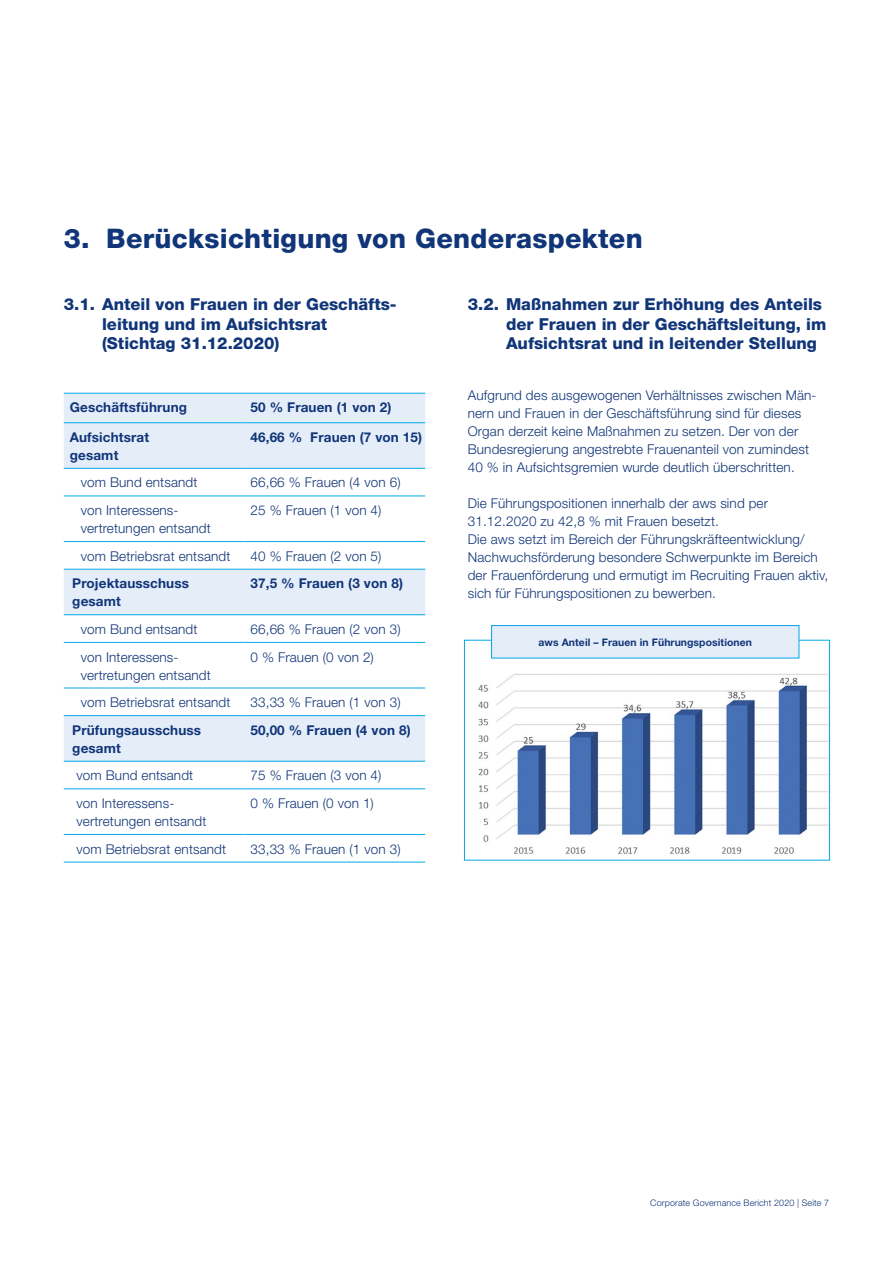
<style>
.page{position:relative;width:893px;height:1263px;background:#fff}
.page>*{position:absolute;margin:0;border:0;box-sizing:border-box;transform-origin:0 0}
.H1_überschrift_heavy{font:800 27px "Helvetica Neue LT";letter-spacing:.01em;color:#103578}
.H2_subheadline{font:800 16.5px/19.5px "Helvetica Neue LT";color:#103578}
.P_LT{font:300 13.5px/18px "Helvetica Neue LT";letter-spacing:.01em;color:#103578}
.TH_e_Zeile_hell{font:300 13.5px/18px "Helvetica Neue LT";letter-spacing:.01em;color:#103578}
.TD{font:300 13.5px "Helvetica Neue LT";letter-spacing:.01em;color:#103578}
.TD_fett{font:700 13.5px "Helvetica Neue LT";letter-spacing:.01em;color:#103578}
.TH_e_Zeile_hell-2{font:700 13.5px "Helvetica Neue LT";letter-spacing:.01em;color:#103578}
.P_LT-2{font:700 13.5px "Helvetica Neue LT";letter-spacing:.01em;color:#103578}
.P_LT-3{font:700 10.35px "Helvetica Neue LT";letter-spacing:.01em;color:#103578}
.t1{font:300 9px "Helvetica Neue LT";letter-spacing:.01em;color:#103578}
</style>
<div class="page">
<svg style="left:64px;top:394px;width:361px;height:367px"></svg>
<hr style="left:64px;top:496px;width:180px;height:1px;background:#00a8e7">
<hr style="left:244px;top:496px;width:181px;height:1px;background:#00a8e7">
<hr style="left:64px;top:541px;width:180px;height:1px;background:#00a8e7">
<hr style="left:244px;top:541px;width:181px;height:1px;background:#00a8e7">
<hr style="left:64px;top:642px;width:180px;height:1px;background:#00a8e7">
<hr style="left:244px;top:642px;width:181px;height:1px;background:#00a8e7">
<hr style="left:64px;top:688px;width:180px;height:1px;background:#00a8e7">
<hr style="left:244px;top:688px;width:181px;height:1px;background:#00a8e7">
<hr style="left:64px;top:788px;width:180px;height:1px;background:#00a8e7">
<hr style="left:244px;top:788px;width:181px;height:1px;background:#00a8e7">
<hr style="left:64px;top:834px;width:180px;height:1px;background:#00a8e7">
<hr style="left:244px;top:834px;width:181px;height:1px;background:#00a8e7">
<hr style="left:64px;top:862px;width:180px;height:1px;background:#00a8e7">
<hr style="left:244px;top:862px;width:181px;height:1px;background:#00a8e7">
<hr style="left:64px;top:468px;width:180px;height:1px;background:#00a8e7">
<hr style="left:244px;top:468px;width:181px;height:1px;background:#00a8e7">
<hr style="left:64px;top:569px;width:180px;height:1px;background:#00a8e7">
<hr style="left:244px;top:569px;width:181px;height:1px;background:#00a8e7">
<hr style="left:64px;top:614px;width:180px;height:1px;background:#00a8e7">
<hr style="left:244px;top:614px;width:181px;height:1px;background:#00a8e7">
<hr style="left:64px;top:393px;width:180px;height:1px;background:#00a8e7">
<hr style="left:244px;top:393px;width:181px;height:1px;background:#00a8e7">
<hr style="left:64px;top:422px;width:180px;height:1px;background:#00a8e7">
<hr style="left:244px;top:422px;width:181px;height:1px;background:#00a8e7">
<hr style="left:64px;top:715px;width:180px;height:1px;background:#00a8e7">
<hr style="left:244px;top:715px;width:181px;height:1px;background:#00a8e7">
<hr style="left:64px;top:761px;width:180px;height:1px;background:#00a8e7">
<hr style="left:244px;top:761px;width:181px;height:1px;background:#00a8e7">
<img style="left:478px;top:642px;width:350px;height:212px">
<div style="left:464px;top:640px;width:366px;height:220px;border:1px solid #00a8e7"></div>
<div style="left:492px;top:625px;width:307px;height:33px;background:#e5edf9"></div>
<div style="left:491px;top:625px;width:308px;height:33px;border:1px solid #00a8e7"></div>
<h1 class="H1_überschrift_heavy" style="left:64px;top:222px;width:580px">3. Berücksichtigung von Genderaspekten</h1>
<h2 class="H2_subheadline" style="left:102px;top:295px;width:296px;text-indent:-38px">3.1. Anteil von Frauen in der Geschäfts&shy;leitung und im Aufsichtsrat (Stichtag 31.12.2020)</h2>
<p class="P_LT-2" style="left:70px;top:399px;width:119px">Geschäftsführung</p>
<p class="TD_fett" style="left:250px;top:399px;width:143px">50 % Frauen (1 von 2)</p>
<p class="P_LT-2" style="left:70px;top:429px;width:81px">Aufsichtsrat</p>
<p class="P_LT-2" style="left:70px;top:447px;width:50px">gesamt</p>
<p class="TD_fett" style="left:250px;top:429px;width:173px">46,66 % Frauen (7 von 15)</p>
<p class="TH_e_Zeile_hell" style="left:81px;top:473px;width:118px">vom Bund entsandt</p>
<p class="TD" style="left:250px;top:474px;width:152px">66,66 % Frauen (4 von 6)</p>
<p class="TH_e_Zeile_hell" style="left:81px;top:501px;width:131px">von Interessens&shy;vertretungen entsandt</p>
<p class="TD" style="left:250px;top:502px;width:133px">25 % Frauen (1 von 4)</p>
<p class="TH_e_Zeile_hell" style="left:81px;top:547px;width:151px">vom Betriebsrat entsandt</p>
<p class="TD" style="left:250px;top:548px;width:133px">40 % Frauen (2 von 5)</p>
<p class="TH_e_Zeile_hell-2" style="left:72px;top:575px;width:118px">Projektausschuss</p>
<p class="TH_e_Zeile_hell-2" style="left:72px;top:593px;width:50px">gesamt</p>
<p class="TD_fett" style="left:250px;top:575px;width:154px">37,5 % Frauen (3 von 8)</p>
<p class="TH_e_Zeile_hell" style="left:81px;top:620px;width:118px">vom Bund entsandt</p>
<p class="TD" style="left:250px;top:621px;width:152px">66,66 % Frauen (2 von 3)</p>
<p class="TH_e_Zeile_hell" style="left:81px;top:647px;width:131px">von Interessens&shy;vertretungen entsandt</p>
<p class="TD" style="left:250px;top:648px;width:125px">0 % Frauen (0 von 2)</p>
<p class="TH_e_Zeile_hell" style="left:81px;top:693px;width:151px">vom Betriebsrat entsandt</p>
<p class="TD" style="left:250px;top:694px;width:152px">33,33 % Frauen (1 von 3)</p>
<p class="TH_e_Zeile_hell-2" style="left:72px;top:721px;width:130px">Prüfungsausschuss</p>
<p class="TH_e_Zeile_hell-2" style="left:72px;top:739px;width:50px">gesamt</p>
<p class="TD_fett" style="left:250px;top:721px;width:162px">50,00 % Frauen (4 von 8)</p>
<p class="TH_e_Zeile_hell" style="left:77px;top:766px;width:118px">vom Bund entsandt</p>
<p class="TD" style="left:250px;top:767px;width:133px">75 % Frauen (3 von 4)</p>
<p class="TH_e_Zeile_hell" style="left:77px;top:794px;width:131px">von Interessens&shy;vertretungen entsandt</p>
<p class="TD" style="left:250px;top:795px;width:125px">0 % Frauen (0 von 1)</p>
<p class="TH_e_Zeile_hell" style="left:77px;top:839px;width:151px">vom Betriebsrat entsandt</p>
<p class="TD" style="left:250px;top:840px;width:152px">33,33 % Frauen (1 von 3)</p>
<h2 class="H2_subheadline" style="left:506px;top:295px;width:322px;text-indent:-38px">3.2. Maßnahmen zur Erhöhung des Anteils der Frauen in der Geschäftsleitung, im<br>Aufsichtsrat und in leitender Stellung</h2>
<p class="P_LT" style="left:468px;top:386px;width:350px">Aufgrund des ausgewogenen Verhältnisses zwischen Män&shy;nern und Frauen in der Geschäftsführung sind für dieses Organ derzeit keine Maßnahmen zu setzen. Der von der Bundesregierung angestrebte Frauenanteil von zumindest 40 % in Aufsichtsgremien wurde deutlich überschritten.</p>
<p class="P_LT" style="left:468px;top:494px;width:302px">Die Führungspositionen innerhalb der aws sind per<br>31.12.2020 zu 42,8 % mit Frauen besetzt.</p>
<p class="P_LT" style="left:468px;top:530px;width:362px">Die aws setzt im Bereich der Führungskräfteentwicklung/ Nachwuchsförderung besondere Schwerpunkte im Bereich der Frauenförderung und ermutigt im Recruiting Frauen aktiv, sich für Führungspositionen zu bewerben.</p>
<p class="P_LT-3" style="left:538px;top:636px;width:215px">aws Anteil – Frauen in Führungspositionen</p>
<p class="t1" style="left:650px;top:1197px;width:180px">Corporate Governance Bericht 2020 | Seite 7</p>
</div>
